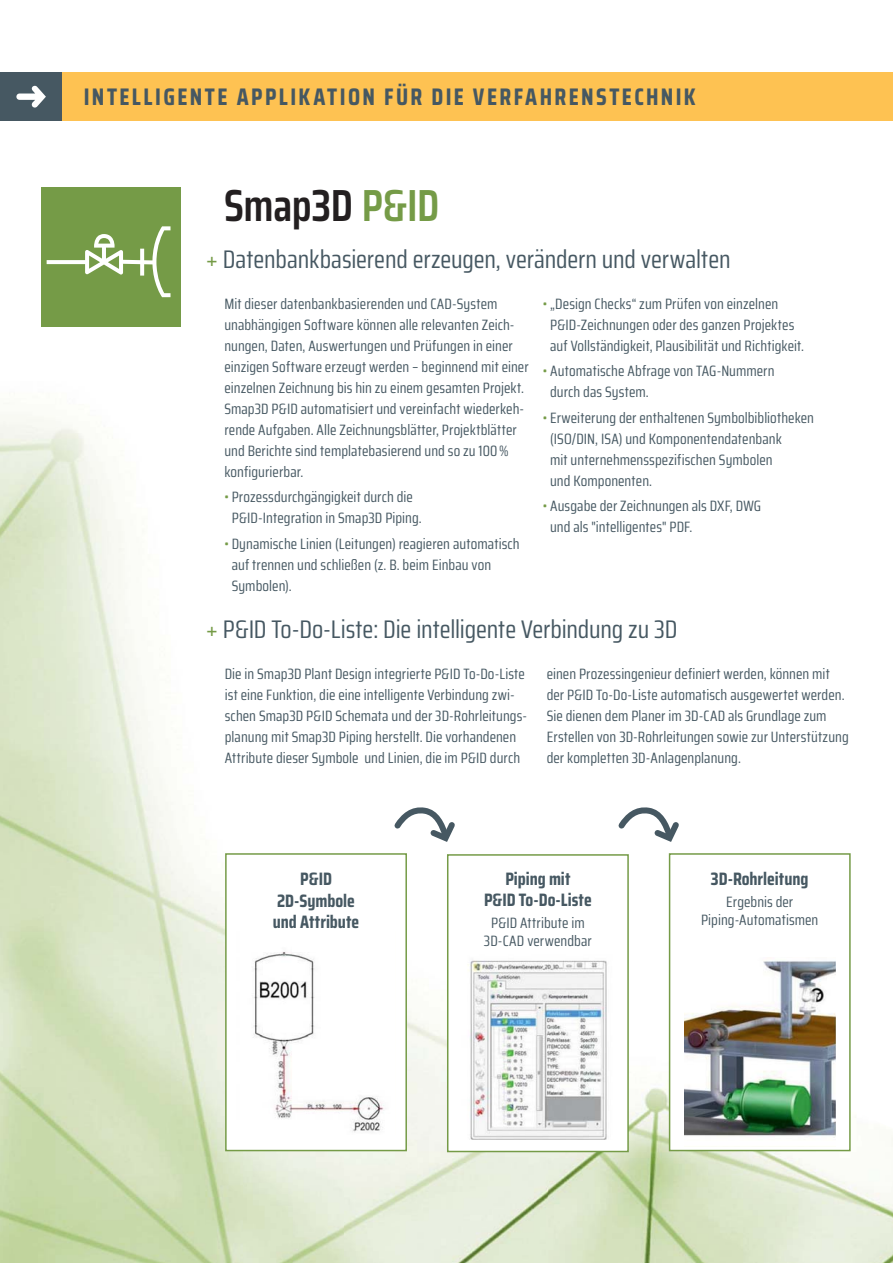
<style>
.page{position:relative;width:893px;height:1263px;background:#fff}
.page>*{position:absolute;margin:0;border:0;box-sizing:border-box;transform-origin:0 0}
.t1{font:600 45px "Saira Condensed";letter-spacing:-.01em;color:#231f20}
.t2{font:25.5px "Saira Condensed";letter-spacing:-.01em;color:#465862}
.t3{font:700 24px "Saira Condensed";letter-spacing:.095em;color:#465862}
.t4{font:700 18px/21.1px "Saira Condensed";letter-spacing:-.005em;color:#465862;text-align:center}
.t5{font:15px/21px "Saira Condensed";color:#465862}
.s1{color:#759b47}
</style>
<div class="page">
<img style="left:0;top:403px;width:242px;height:860px">
<img style="left:293px;top:1151px;width:51px;height:112px">
<img style="left:344px;top:1151px;width:51px;height:112px">
<img style="left:395px;top:1011px;width:153px;height:252px">
<img style="left:548px;top:978px;width:102px;height:285px">
<img style="left:650px;top:1084px;width:102px;height:179px">
<img style="left:752px;top:1067px;width:140px;height:196px">
<div style="left:0;top:72px;width:892px;height:49px;background:#fec252"></div>
<div style="left:0;top:72px;width:61px;height:49px;background:#465862"></div>
<svg style="left:16px;top:86px;width:30px;height:22px"></svg>
<div style="left:41px;top:188px;width:139px;height:139px;background:#759b47"></div>
<svg style="left:47px;top:226px;width:123px;height:71px"></svg>
<div style="left:226px;top:854px;width:180px;height:297px;background:#fff"></div>
<div style="left:225px;top:853px;width:182px;height:298px;border:2px solid #759b47"></div>
<img style="left:253px;top:952px;width:131px;height:180px">
<div style="left:447px;top:855px;width:181px;height:297px;background:#fff"></div>
<div style="left:447px;top:854px;width:181px;height:298px;border:2px solid #759b47"></div>
<img style="left:468px;top:960px;width:139px;height:180px">
<div style="left:669px;top:854px;width:180px;height:297px;background:#fff"></div>
<div style="left:668px;top:853px;width:182px;height:298px;border:2px solid #759b47"></div>
<img style="left:684px;top:961px;width:151px;height:177px">
<svg style="left:394px;top:807px;width:61px;height:35px"></svg>
<svg style="left:618px;top:807px;width:61px;height:35px"></svg>
<h3 class="t3" style="left:84px;top:78px;width:613px">INTELLIGENTE APPLIKATION FÜR DIE VERFAHRENSTECHNIK</h3>
<h1 class="t1" style="left:224px;top:170px;width:217px">Smap3D <span class="s1">P&amp;ID</span></h1>
<h2 class="t2" style="left:206px;top:239px;width:526px"><span class="s1">+</span> Datenbankbasierend erzeugen, verändern und verwalten</h2>
<p class="t5" style="left:224px;top:293px;width:306px">Mit dieser datenbankbasierenden und CAD-System unabhängigen Software können alle relevanten Zeich&shy;nungen, Daten, Auswertungen und Prüfungen in einer einzigen Software erzeugt werden – beginnend mit einer einzelnen Zeichnung bis hin zu einem gesamten Projekt.<br>Smap3D P&amp;ID automatisiert und vereinfacht wiederkeh&shy;rende Aufgaben. Alle Zeichnungsblätter, Projektblätter und Berichte sind templatebasierend und so zu 100 % konfigurierbar.</p>
<p class="t5" style="left:224px;top:487px;width:199px;text-align:center"><span class="s1">•</span> Prozessdurchgängigkeit durch die<br>P&amp;ID-Integration in Smap3D Piping.</p>
<p class="t5" style="left:232px;top:533px;width:289px;text-indent:-7px"><span class="s1">•</span> Dynamische Linien (Leitungen) reagieren automatisch auf trennen und schließen (z. B. beim Einbau von<br>Symbolen).</p>
<p class="t5" style="left:550px;top:293px;width:255px;text-indent:-7px"><span class="s1">•</span> „Design Checks“ zum Prüfen von einzelnen<br>P&amp;ID-Zeichnungen oder des ganzen Projektes auf Vollständigkeit, Plausibilität und Richtigkeit.</p>
<p class="t5" style="left:550px;top:361px;width:226px;text-indent:-7px"><span class="s1">•</span> Automatische Abfrage von TAG-Nummern durch das System.</p>
<p class="t5" style="left:550px;top:407px;width:265px;text-indent:-7px"><span class="s1">•</span> Erweiterung der enthaltenen Symbolbibliotheken (ISO/DIN, ISA) und Komponentendatenbank<br>mit unternehmensspezifischen Symbolen<br>und Komponenten.</p>
<p class="t5" style="left:550px;top:495px;width:212px;text-indent:-7px"><span class="s1">•</span> Ausgabe der Zeichnungen als DXF, DWG und als "intelligentes" PDF.</p>
<h2 class="t2" style="left:206px;top:609px;width:473px"><span class="s1">+</span> P&amp;ID To-Do-Liste: Die intelligente Verbindung zu 3D</h2>
<p class="t5" style="left:225px;top:663px;width:304px">Die in Smap3D Plant Design integrierte P&amp;ID To-Do-Liste ist eine Funktion, die eine intelligente Verbindung zwi&shy;schen Smap3D P&amp;ID Schemata und der 3D-Rohrleitungs&shy;planung mit Smap3D Piping herstellt. Die vorhandenen Attribute dieser Symbole und Linien, die im P&amp;ID durch</p>
<p class="t5" style="left:546px;top:663px;width:303px">einen Prozessingenieur definiert werden, können mit der P&amp;ID To-Do-Liste automatisch ausgewertet werden.<br>Sie dienen dem Planer im 3D-CAD als Grundlage zum Erstellen von 3D-Rohrleitungen sowie zur Unterstützung der kompletten 3D-Anlagenplanung.</p>
<p class="t4" style="left:273px;top:868px;width:88px">P&amp;ID<br>2D-Symbole und Attribute</p>
<p class="t4" style="left:484px;top:868px;width:109px">Piping mit<br>P&amp;ID To-Do-Liste</p>
<p class="t5" style="left:484px;top:914px;width:109px;line-height:18px;text-align:center">P&amp;ID Attribute im<br>3D-CAD verwendbar</p>
<p class="t4" style="left:711px;top:868px;width:99px">3D-Rohrleitung</p>
<p class="t5" style="left:701px;top:893px;width:119px;line-height:18px;text-align:center">Ergebnis der<br>Piping-Automatismen</p>
</div>
